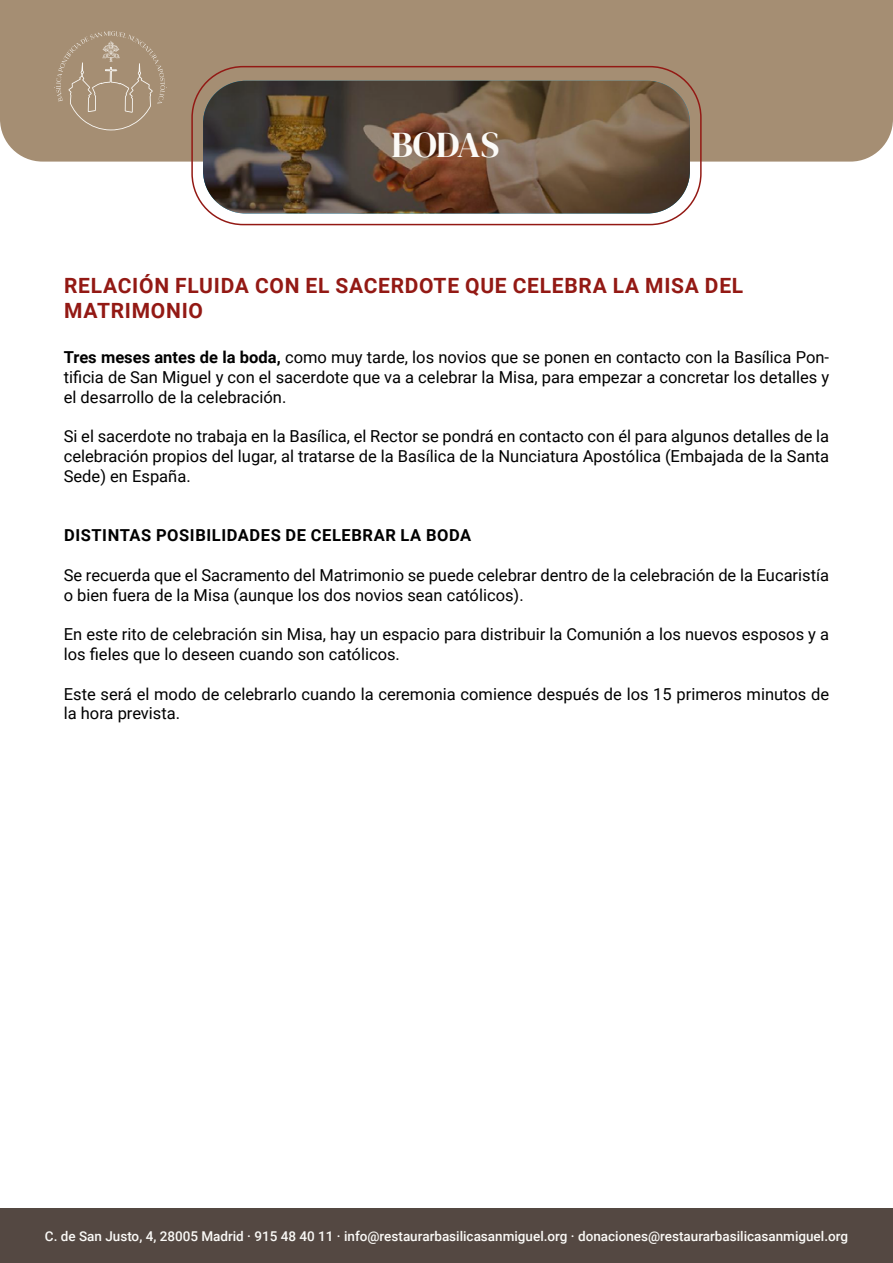
<style>
.page{position:relative;width:893px;height:1263px;background:#fff}
.page>*{position:absolute;margin:0;border:0;box-sizing:border-box;transform-origin:0 0}
.t1{font:36px "DM Serif Display";letter-spacing:-.01em;color:#fbfaf7}
.t2{font:700 21px/25.2px "Roboto";letter-spacing:.035em;color:#931914}
.t3{font:16.5px/19.8px "Roboto";color:#000}
.t4{font:700 16.5px "Roboto";letter-spacing:.035em;color:#000}
.t5{font:500 13.5px "Roboto";color:#fbfaf7}
.s1{font-weight:700}
</style>
<div class="page">
<div style="left:0;top:1208px;width:893px;height:55px;background:#544842"></div>
<div style="left:0;top:0;width:893px;height:162px;background:#a58e73"></div>
<svg style="left:54px;top:31px;width:113px;height:99px;background:#a9947a"></svg>
<img style="left:203px;top:81px;width:487px;height:132px">
<svg style="left:203px;top:81px;width:487px;height:132px;background:#624d3b"></svg>
<div style="left:191px;top:66px;width:511px;height:159px;border:2px solid #931914;border-radius:51px"></div>
<h1 class="t1" style="left:391px;top:124px;width:109px">BODAS</h1>
<p class="t2" style="left:64px;top:272px;width:681px">RELACIÓN FLUIDA CON EL SACERDOTE QUE CELEBRA LA MISA DEL<br>MATRIMONIO</p>
<p class="t3" style="left:64px;top:347px;width:767px;text-align:justify"><span class="s1">Tres meses antes de la boda,</span> como muy tarde, los novios que se ponen en contacto con la Basílica Pon&shy;tificia de San Miguel y con el sacerdote que va a celebrar la Misa, para empezar a concretar los detalles y el desarrollo de la celebración.</p>
<p class="t3" style="left:64px;top:426px;width:767px;text-align:justify">Si el sacerdote no trabaja en la Basílica, el Rector se pondrá en contacto con él para algunos detalles de la celebración propios del lugar, al tratarse de la Basílica de la Nunciatura Apostólica (Embajada de la Santa Sede) en España.</p>
<p class="t4" style="left:64px;top:524px;width:409px">DISTINTAS POSIBILIDADES DE CELEBRAR LA BODA</p>
<p class="t3" style="left:64px;top:564px;width:767px">Se recuerda que el Sacramento del Matrimonio se puede celebrar dentro de la celebración de la Eucaristía o bien fuera de la Misa (aunque los dos novios sean católicos).</p>
<p class="t3" style="left:64px;top:624px;width:767px">En este rito de celebración sin Misa, hay un espacio para distribuir la Comunión a los nuevos esposos y a los fieles que lo deseen cuando son católicos.</p>
<p class="t3" style="left:64px;top:683px;width:767px">Este será el modo de celebrarlo cuando la ceremonia comience después de los 15 primeros minutos de la hora prevista.</p>
<p class="t5" style="left:45px;top:1226px;width:805px">C. de San Justo, 4, 28005 Madrid · 915 48 40 11 · info@restaurarbasilicasanmiguel.org · donaciones@restaurarbasilicasanmiguel.org</p>
</div>
